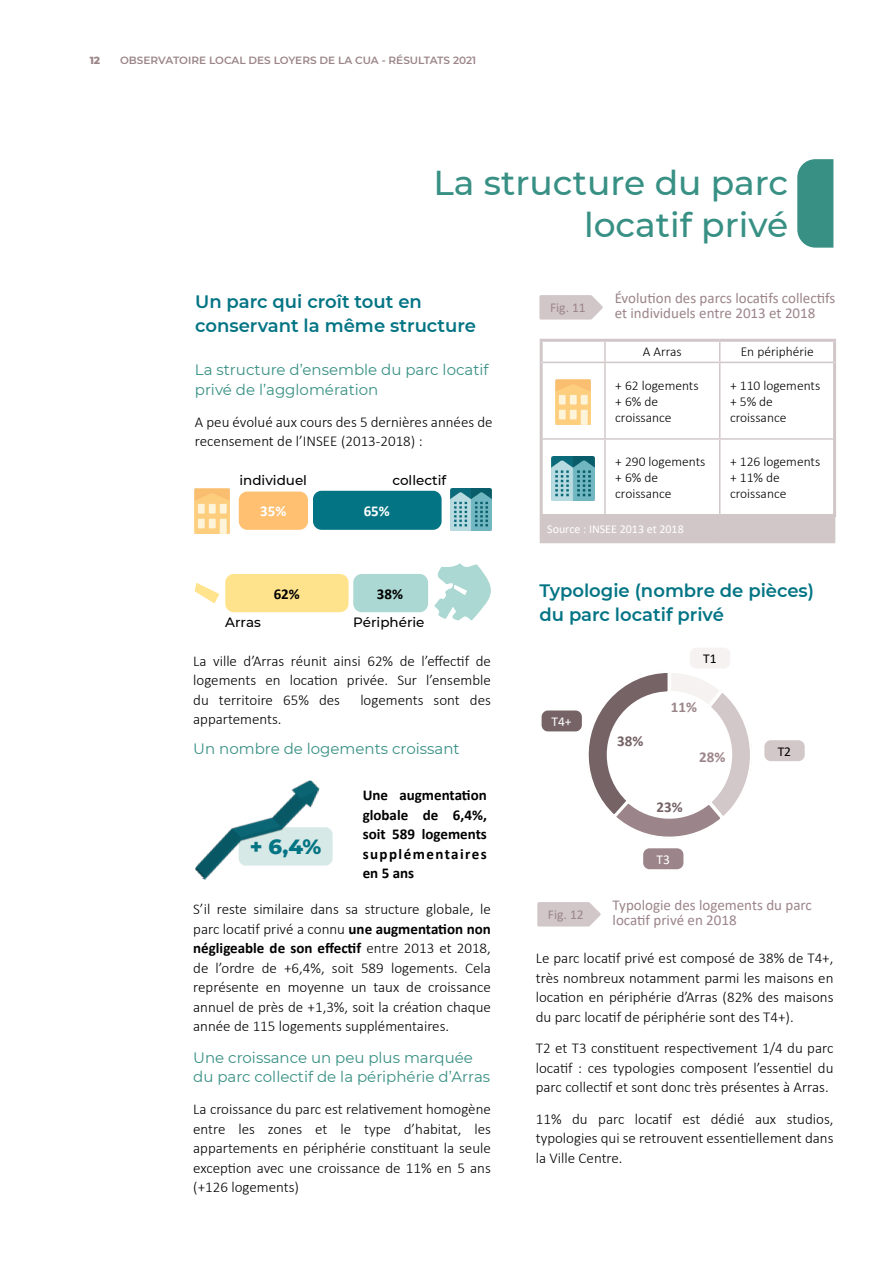
<style>
.page{position:relative;width:893px;height:1263px;background:#fff}
.page>*{position:absolute;margin:0;border:0;box-sizing:border-box;transform-origin:0 0}
.t1{font:500 34.5px/41.4px "Montserrat";color:#389084;text-align:right}
.t2{font:800 21px "Montserrat";color:#037484}
.t3{font:600 18px/24px "Montserrat";color:#037484}
.t4{font:300 15px/19.5px "Calibri";color:#000;text-align:justify}
.t5{font:15px/19.5px "Montserrat";color:#389084}
.t6{font:15px/15px "Calibri";color:#9c858a}
.t7{font:700 15px/19.5px "Calibri";color:#000;text-align:justify}
.t8{font:700 15px "Calibri";color:#756366}
.t9{font:700 15px "Calibri";color:#9c858a}
.t10{font:700 15px "Calibri";color:#fff}
.t11{font:300 13.5px/16.2px "Calibri";color:#000}
.t12{font:500 13.5px "Montserrat";color:#000}
.t13{font:13.5px "Calibri";color:#9c858a}
.t14{font:13.5px "Calibri";color:#fff}
.t15{font:13.5px "Calibri";color:#000}
.t16{font:12px "Calibri";color:#fff}
.t17{font:600 10.5px "Montserrat";color:#9b8589}
.t18{font:800 10.5px "Montserrat";color:#9b8589}
.s1{font-weight:700}
</style>
<div class="page">
<div style="left:239px;top:827px;width:94px;height:39px;background:#d7e9e6;border-radius:7px"></div>
<img style="left:195px;top:780px;width:126px;height:100px">
<div style="left:541px;top:515px;width:294px;height:27px;background:#d1c7c9"></div>
<hr style="left:540px;top:339px;width:65px;height:3px;background:#d1c7c9">
<hr style="left:540px;top:342px;width:3px;height:20px;background:#d1c7c9">
<hr style="left:605px;top:339px;width:115px;height:3px;background:#d1c7c9">
<hr style="left:720px;top:339px;width:116px;height:3px;background:#d1c7c9">
<hr style="left:833px;top:342px;width:3px;height:20px;background:#d1c7c9">
<hr style="left:540px;top:362px;width:3px;height:77px;background:#d1c7c9">
<hr style="left:833px;top:362px;width:3px;height:77px;background:#d1c7c9">
<hr style="left:540px;top:439px;width:3px;height:75px;background:#d1c7c9">
<hr style="left:833px;top:439px;width:3px;height:75px;background:#d1c7c9">
<hr style="left:604px;top:342px;width:2px;height:20px;background:#d1c7c9">
<svg style="left:719px;top:342px;width:1px;height:20px"></svg>
<hr style="left:543px;top:362px;width:62px;height:1px;background:#d1c7c9">
<hr style="left:605px;top:362px;width:115px;height:1px;background:#d1c7c9">
<hr style="left:604px;top:363px;width:2px;height:75px;background:#d1c7c9">
<hr style="left:720px;top:362px;width:113px;height:1px;background:#d1c7c9">
<hr style="left:719px;top:363px;width:1px;height:75px;background:#d1c7c9">
<hr style="left:543px;top:438px;width:62px;height:2px;background:#d1c7c9">
<hr style="left:605px;top:438px;width:115px;height:2px;background:#d1c7c9">
<hr style="left:604px;top:440px;width:2px;height:74px;background:#d1c7c9">
<hr style="left:720px;top:438px;width:113px;height:2px;background:#d1c7c9">
<hr style="left:719px;top:440px;width:1px;height:74px;background:#d1c7c9">
<hr style="left:540px;top:514px;width:65px;height:3px;background:#d1c7c9">
<hr style="left:540px;top:517px;width:3px;height:23px;background:#d1c7c9">
<hr style="left:605px;top:514px;width:115px;height:3px;background:#d1c7c9">
<hr style="left:720px;top:514px;width:116px;height:3px;background:#d1c7c9">
<hr style="left:540px;top:540px;width:65px;height:3px;background:#d1c7c9">
<hr style="left:605px;top:540px;width:115px;height:3px;background:#d1c7c9">
<hr style="left:720px;top:540px;width:115px;height:3px;background:#d1c7c9">
<img style="left:552px;top:456px;width:43px;height:45px">
<img style="left:556px;top:379px;width:34px;height:45px">
<svg style="left:797px;top:159px;width:36px;height:89px;background:#43968b"></svg>
<img style="left:450px;top:488px;width:41px;height:43px">
<img style="left:195px;top:488px;width:34px;height:45px">
<svg style="left:578px;top:671px;width:174px;height:166px"></svg>
<div style="left:690px;top:648px;width:40px;height:20px;background:#f5f2f1;border-radius:6px"></div>
<div style="left:764px;top:740px;width:41px;height:21px;background:#d2c7c9;border-radius:6px"></div>
<div style="left:542px;top:710px;width:40px;height:21px;background:#756366;border-radius:6px"></div>
<div style="left:643px;top:848px;width:40px;height:21px;background:#9c858a;border-radius:6px"></div>
<svg style="left:537px;top:902px;width:64px;height:25px;background:#d6cdcf"></svg>
<svg style="left:539px;top:295px;width:64px;height:25px;background:#d6cdcf"></svg>
<div style="left:313px;top:491px;width:129px;height:39px;background:#037484;border-radius:9px"></div>
<div style="left:353px;top:574px;width:75px;height:38px;background:#abd8d2;border-radius:9px"></div>
<div style="left:225px;top:574px;width:124px;height:38px;background:#ffe38c;border-radius:9px"></div>
<div style="left:239px;top:491px;width:69px;height:39px;background:#ffc071;border-radius:9px"></div>
<svg style="left:434px;top:563px;width:57px;height:58px"></svg>
<svg style="left:194px;top:583px;width:25px;height:20px"></svg>
<p class="t18" style="left:90px;top:53px;width:12px">12</p>
<p class="t17" style="left:120px;top:53px;width:358px">OBSERVATOIRE LOCAL DES LOYERS DE LA CUA - RÉSULTATS 2021</p>
<h1 class="t1" style="left:433px;top:161px;width:356px">La structure du parc locatif privé</h1>
<p class="t3" style="left:195px;top:288px;width:282px">Un parc qui croît tout en conservant la même structure</p>
<p class="t5" style="left:195px;top:359px;width:295px">La structure d’ensemble du parc locatif privé de l’agglomération</p>
<p class="t4" style="left:195px;top:412px;width:299px">A peu évolué aux cours des 5 dernières années de recensement de l’INSEE (2013-2018) :</p>
<p class="t12" style="left:239px;top:470px;width:69px">individuel</p>
<p class="t10" style="left:260px;top:501px;width:28px">35%</p>
<p class="t12" style="left:392px;top:470px;width:55px">collectif</p>
<p class="t10" style="left:364px;top:500px;width:28px">65%</p>
<p class="t7" style="left:274px;top:584px;width:28px">62%</p>
<p class="t7" style="left:377px;top:584px;width:28px">38%</p>
<p class="t12" style="left:225px;top:612px;width:37px">Arras</p>
<p class="t12" style="left:353px;top:612px;width:73px">Périphérie</p>
<p class="t4" style="left:193px;top:651px;width:299px">La ville d’Arras réunit ainsi 62% de l’effectif de logements en location privée. Sur l’ensemble du territoire 65% des</p>
<p class="t4" style="left:360px;top:690px;width:132px">logements sont des</p>
<p class="t4" style="left:193px;top:709px;width:90px">appartements.</p>
<p class="t5" style="left:193px;top:738px;width:268px">Un nombre de logements croissant</p>
<h2 class="t2" style="left:250px;top:832px;width:73px">+ 6,4%</h2>
<p class="t7" style="left:363px;top:785px;width:126px">Une augmentation globale de 6,4%, soit 589 logements supplémentaires en 5 ans</p>
<p class="t4" style="left:193px;top:899px;width:299px">S’il reste similaire dans sa structure globale, le parc locatif privé a connu <span class="s1">une augmentation non négligeable de son effectif</span> entre 2013 et 2018, de l’ordre de +6,4%, soit 589 logements. Cela représente en moyenne un taux de croissance annuel de près de +1,3%, soit la création chaque année de 115 logements supplémentaires.</p>
<p class="t5" style="left:193px;top:1047px;width:298px">Une croissance un peu plus marquée du parc collectif de la périphérie d’Arras</p>
<p class="t4" style="left:193px;top:1099px;width:299px">La croissance du parc est relativement homogène entre les zones et le type d’habitat, les appartements en périphérie constituant la seule exception avec une croissance de 11% en 5 ans (+126 logements)</p>
<p class="t13" style="left:550px;top:299px;width:37px">Fig. 11</p>
<p class="t6" style="left:615px;top:290px;width:222px">Évolution des parcs locatifs collectifs et individuels entre 2013 et 2018</p>
<p class="t11" style="left:643px;top:344px;width:40px">A Arras</p>
<p class="t11" style="left:741px;top:344px;width:75px">En périphérie</p>
<p class="t11" style="left:615px;top:377px;width:85px">+ 62 logements + 6% de croissance</p>
<p class="t11" style="left:730px;top:377px;width:92px">+ 110 logements + 5% de croissance</p>
<p class="t11" style="left:615px;top:453px;width:92px">+ 290 logements + 6% de croissance</p>
<p class="t11" style="left:730px;top:453px;width:92px">+ 126 logements + 11% de croissance</p>
<p class="t16" style="left:547px;top:521px;width:138px">Source : INSEE 2013 et 2018</p>
<p class="t3" style="left:539px;top:578px;width:276px">Typologie (nombre de pièces) du parc locatif privé</p>
<p class="t15" style="left:703px;top:649px;width:15px">T1</p>
<p class="t14" style="left:551px;top:712px;width:22px">T4+</p>
<p class="t13" style="left:548px;top:905px;width:37px">Fig. 12</p>
<p class="t8" style="left:617px;top:730px;width:28px">38%</p>
<p class="t9" style="left:671px;top:696px;width:28px">11%</p>
<p class="t9" style="left:699px;top:747px;width:28px">28%</p>
<p class="t8" style="left:657px;top:797px;width:28px">23%</p>
<p class="t14" style="left:656px;top:850px;width:15px">T3</p>
<p class="t15" style="left:778px;top:742px;width:15px">T2</p>
<p class="t6" style="left:613px;top:897px;width:201px">Typologie des logements du parc locatif privé en 2018</p>
<p class="t4" style="left:536px;top:948px;width:299px">Le parc locatif privé est composé de 38% de T4+, très nombreux notamment parmi les maisons en location en périphérie d’Arras (82% des maisons du parc locatif de périphérie sont des T4+).</p>
<p class="t4" style="left:536px;top:1038px;width:299px">T2 et T3 constituent respectivement 1/4 du parc locatif : ces typologies composent l’essentiel du parc collectif et sont donc très présentes à Arras.</p>
<p class="t4" style="left:536px;top:1109px;width:299px">11% du parc locatif est dédié aux studios, typologies qui se retrouvent essentiellement dans la Ville Centre.</p>
</div>
